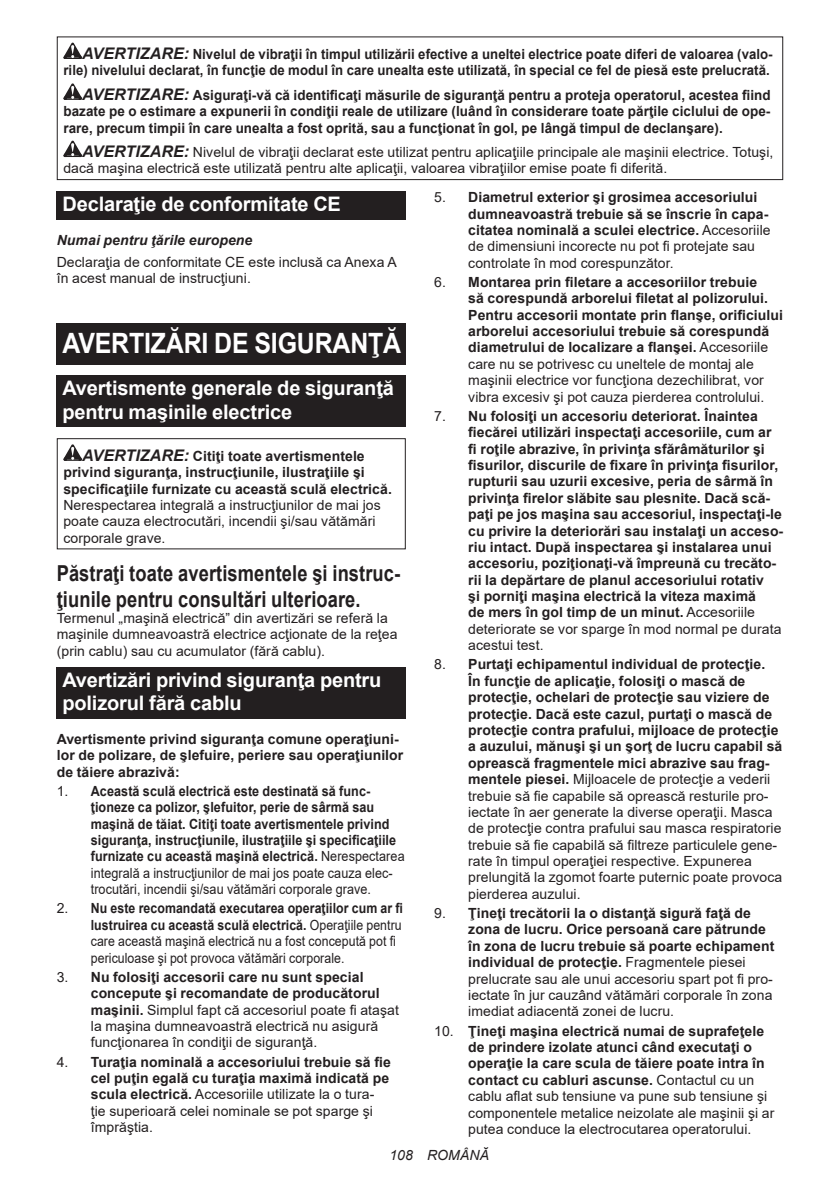
<style>
.page{position:relative;width:840px;height:1191px;background:#fff}
.page>*{position:absolute;margin:0;border:0;box-sizing:border-box;transform-origin:0 0}
.t1{font:700 28px "Arial";letter-spacing:-.01em;color:#fff;scale:.89 1}
.t2{font:700 22px/25.8px "Arial";letter-spacing:.005em;color:#231f20;scale:.83 1}
.t3{font:700 20px/23.4px "Arial";letter-spacing:-.01em;color:#fff}
.t4{font:700 14px/16.4px "Arial";letter-spacing:.005em;color:#231f20}
.t5{font:14px/16.4px "Arial";letter-spacing:.005em;color:#231f20}
.t6{font:700 14px/16.4px "Arial";letter-spacing:.005em;color:#231f20;scale:.9 1}
.t7{font:700 14px/16.4px "Arial";letter-spacing:.005em;color:#231f20;text-align:justify;scale:.96 1}
.t8{font:700 14px/16.4px "Arial";letter-spacing:.005em;color:#231f20;text-align:right;scale:.94 1}
.t9{font:italic 700 14px "Arial";letter-spacing:.005em;color:#231f20}
.t10{font:italic 14px "Arial";letter-spacing:.005em;color:#231f20}
.s1{font-style:italic;font-size:16px}
.s2{font-weight:700;font-style:italic;font-size:16px}
.s3{font-weight:400}
.s4{font-weight:700}
</style>
<div class="page">
<svg style="left:63px;top:43px;width:19px;height:16px"></svg>
<svg style="left:63px;top:83px;width:19px;height:17px"></svg>
<svg style="left:63px;top:141px;width:19px;height:16px"></svg>
<div style="left:57px;top:36px;width:725px;height:144px;border:1px solid #231f20"></div>
<div style="left:57px;top:191px;width:348px;height:29px;background:#231f20"></div>
<div style="left:57px;top:323px;width:348px;height:41px;background:#231f20"></div>
<div style="left:57px;top:375px;width:348px;height:52px;background:#231f20"></div>
<svg style="left:63px;top:444px;width:19px;height:17px"></svg>
<div style="left:57px;top:438px;width:348px;height:111px;border:1px solid #231f20"></div>
<div style="left:57px;top:667px;width:348px;height:52px;background:#231f20"></div>
<p class="t8" style="left:63px;top:46px;width:755px"><span class="s1">AVERTIZARE:</span> Nivelul de vibraţii în timpul utilizării efective a uneltei electrice poate diferi de valoarea (valo&shy;rile) nivelului declarat, în funcţie de modul în care unealta este utilizată, în special ce fel de piesă este prelucrată.</p>
<p class="t7" style="left:63px;top:87px;width:737px;text-indent:19px"><span class="s1">AVERTIZARE:</span> Asiguraţi-vă că identificaţi măsurile de siguranţă pentru a proteja operatorul, acestea fiind bazate pe o estimare a expunerii în condiţii reale de utilizare (luând în considerare toate părţile ciclului de ope&shy;rare, precum timpii în care unealta a fost oprită, sau a funcţionat în gol, pe lângă timpul de declanşare).</p>
<p class="t5" style="left:63px;top:144px;width:711px;text-indent:19px"><span class="s2">AVERTIZARE:</span> Nivelul de vibraţii declarat este utilizat pentru aplicaţiile principale ale maşinii electrice. Totuşi, dacă maşina electrică este utilizată pentru alte aplicaţii, valoarea vibraţiilor emise poate fi diferită.</p>
<h3 class="t3" style="left:62px;top:193px;width:280px">Declaraţie de conformitate CE</h3>
<p class="t9" style="left:57px;top:231px;width:197px">Numai pentru ţările europene</p>
<p class="t5" style="left:57px;top:254px;width:341px">Declaraţia de conformitate CE este inclusă ca Anexa A în acest manual de instrucţiuni.</p>
<p class="t4" style="left:468px;top:189px;width:304px;text-indent:-34px"><span class="s3">5.</span> Diametrul exterior şi grosimea accesoriului dumneavoastră trebuie să se înscrie în capa&shy;citatea nominală a sculei electrice. <span class="s3">Accesoriile de dimensiuni incorecte nu pot fi protejate sau controlate în mod corespunzător.</span></p>
<p class="t4" style="left:468px;top:274px;width:316px;text-indent:-34px"><span class="s3">6.</span> Montarea prin filetare a accesoriilor trebuie<br>să corespundă arborelui filetat al polizorului.<br>Pentru accesorii montate prin flanşe, orificiului arborelui accesoriului trebuie să corespundă diametrului de localizare a flanşei. <span class="s3">Accesoriile care nu se potrivesc cu uneltele de montaj ale maşinii electrice vor funcţiona dezechilibrat, vor vibra excesiv şi pot cauza pierderea controlului.</span></p>
<p class="t4" style="left:468px;top:408px;width:316px;text-indent:-34px"><span class="s3">7.</span> Nu folosiţi un accesoriu deteriorat. Înaintea fiecărei utilizări inspectaţi accesoriile, cum ar fi roţile abrazive, în privinţa sfărâmăturilor şi fisurilor, discurile de fixare în privinţa fisurilor, rupturii sau uzurii excesive, peria de sârmă în privinţa firelor slăbite sau plesnite. Dacă scă&shy;paţi pe jos maşina sau accesoriul, inspectaţi-le cu privire la deteriorări sau instalaţi un acceso&shy;riu intact. După inspectarea şi instalarea unui accesoriu, poziţionaţi-vă împreună cu trecăto&shy;rii la depărtare de planul accesoriului rotativ<br>şi porniţi maşina electrică la viteza maximă<br>de mers în gol timp de un minut. <span class="s3">Accesoriile deteriorate se vor sparge în mod normal pe durata acestui test.</span></p>
<p class="t5" style="left:468px;top:656px;width:315px;text-indent:-34px">8. <span class="s4">Purtaţi echipamentul individual de protecţie.<br>În funcţie de aplicaţie, folosiţi o mască de protecţie, ochelari de protecţie sau viziere de protecţie. Dacă este cazul, purtaţi o mască de protecţie contra prafului, mijloace de protecţie a auzului, mănuşi şi un şorţ de lucru capabil să oprească fragmentele mici abrazive sau frag&shy;mentele piesei.</span> Mijloacele de protecţie a vederii trebuie să fie capabile să oprească resturile pro&shy;iectate în aer generate la diverse operaţii. Masca de protecţie contra prafului sau masca respiratorie trebuie să fie capabilă să filtreze particulele gene&shy;rate în timpul operaţiei respective. Expunerea prelungită la zgomot foarte puternic poate provoca pierderea auzului.</p>
<p class="t4" style="left:468px;top:905px;width:307px;text-indent:-34px"><span class="s3">9.</span> Ţineţi trecătorii la o distanţă sigură faţă de zona de lucru. Orice persoană care pătrunde în zona de lucru trebuie să poarte echipament individual de protecţie. <span class="s3">Fragmentele piesei prelucrate sau ale unui accesoriu spart pot fi pro&shy;iectate în jur cauzând vătămări corporale în zona imediat adiacentă zonei de lucru.</span></p>
<p class="t5" style="left:468px;top:1022px;width:307px;text-indent:-34px">10. <span class="s4">Ţineţi maşina electrică numai de suprafeţele de prindere izolate atunci când executaţi o operaţie la care scula de tăiere poate intra în contact cu cabluri ascunse.</span> Contactul cu un cablu aflat sub tensiune va pune sub tensiune şi componentele metalice neizolate ale maşinii şi ar putea conduce la electrocutarea operatorului.</p>
<h1 class="t1" style="left:62px;top:323px;width:382px">AVERTIZĂRI DE SIGURANŢĂ</h1>
<h3 class="t3" style="left:62px;top:377px;width:333px">Avertismente generale de siguranţă pentru maşinile electrice</h3>
<p class="t4" style="left:63px;top:448px;width:330px;text-indent:19px"><span class="s1">AVERTIZARE:</span> Citiţi toate avertismentele privind siguranţa, instrucţiunile, ilustraţiile şi specificaţiile furnizate cu această sculă electrică.</p>
<p class="t5" style="left:63px;top:497px;width:318px">Nerespectarea integrală a instrucţiunilor de mai jos poate cauza electrocutări, incendii şi/sau vătămări corporale grave.</p>
<h2 class="t2" style="left:57px;top:560px;width:415px">Păstraţi toate avertismentele şi instruc&shy;ţiunile pentru consultări ulterioare.</h2>
<p class="t5" style="left:57px;top:610px;width:342px">Termenul „maşină electrică” din avertizări se referă la maşinile dumneavoastră electrice acţionate de la reţea (prin cablu) sau cu acumulator (fără cablu).</p>
<h3 class="t3" style="left:62px;top:668px;width:320px">Avertizări privind siguranţa pentru polizorul fără cablu</h3>
<p class="t4" style="left:57px;top:731px;width:348px">Avertismente privind siguranţa comune operaţiuni&shy;lor de polizare, de şlefuire, periere sau operaţiunilor de tăiere abrazivă:</p>
<p class="t6" style="left:91px;top:783px;width:350px;text-indent:-34px"><span class="s3">1.</span> Această sculă electrică este destinată să func&shy;ţioneze ca polizor, şlefuitor, perie de sârmă sau maşină de tăiat. Citiţi toate avertismentele privind siguranţa, instrucţiunile, ilustraţiile şi specificaţiile furnizate cu această maşină electrică. <span class="s3">Nerespectarea integrală a instrucţiunilor de mai jos poate cauza elec&shy;trocutări, incendii şi/sau vătămări corporale grave.</span></p>
<p class="t5" style="left:91px;top:900px;width:313px;text-indent:-34px">2. <span class="s4">Nu este recomandată executarea operaţiilor cum ar fi lustruirea cu această sculă electrică.</span> Operaţiile pentru care această maşină electrică nu a fost concepută pot fi periculoase şi pot provoca vătămări corporale.</p>
<p class="t5" style="left:91px;top:968px;width:309px;text-indent:-34px">3. <span class="s4">Nu folosiţi accesorii care nu sunt special concepute şi recomandate de producătorul maşinii.</span> Simplul fapt că accesoriul poate fi ataşat la maşina dumneavoastră electrică nu asigură funcţionarea în condiţii de siguranţă.</p>
<p class="t4" style="left:91px;top:1053px;width:301px;text-indent:-34px"><span class="s3">4.</span> Turaţia nominală a accesoriului trebuie să fie cel puţin egală cu turaţia maximă indicată pe scula electrică. <span class="s3">Accesoriile utilizate la o tura&shy;ţie superioară celei nominale se pot sparge şi împrăştia.</span></p>
<p class="t10" style="left:389px;top:1146px;width:101px">108 ROMÂNĂ</p>
</div>
